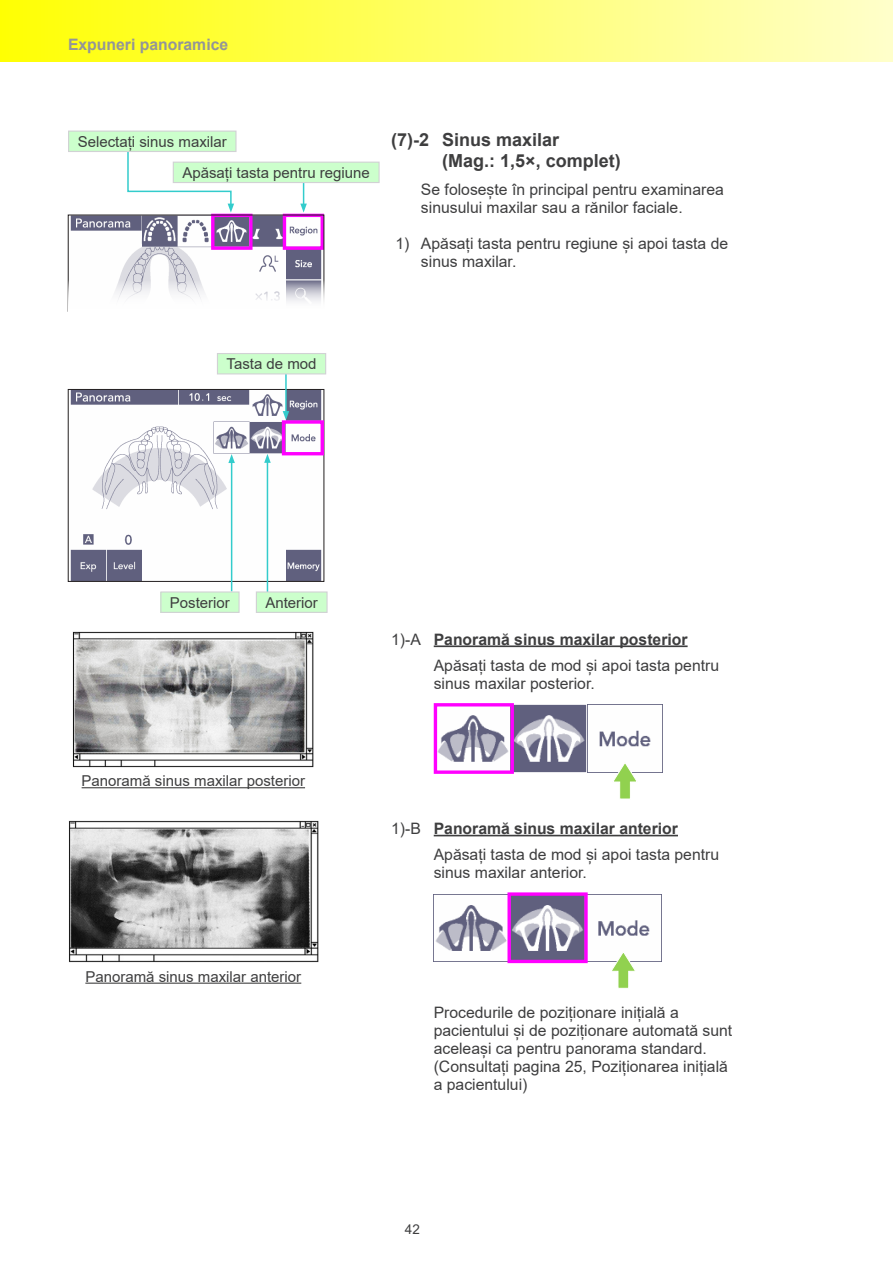
<style>
.page{position:relative;width:893px;height:1263px;background:#fff}
.page>*{position:absolute;margin:0;border:0;box-sizing:border-box;transform-origin:0 0}
.t1{font:700 18px/21px "Arial";color:#3e3e3f}
.t2{font:15.75px/18px "Arial";color:#3e3e3f}
.t3{font:700 15.75px "Arial";color:#939598}
.t4{font:15px "Arial";color:#3e3e3f}
.t5{font:13.5px "Arial";color:#3e3e3f}
.s1{font-weight:700}
</style>
<div class="page">
<div style="left:0;top:0;width:893px;height:62px;background:linear-gradient(to right,#ffff02,#ffffcb)"></div>
<hr style="left:892px;top:0;width:1px;height:62px;background:#ffffca">
<hr style="left:434px;top:645px;width:254px;height:2px;background:#3e3e3f">
<hr style="left:434px;top:835px;width:244px;height:1px;background:#3e3e3f">
<img style="left:438px;top:705px;width:225px;height:67px">
<svg style="left:612px;top:761px;width:27px;height:38px"></svg>
<div style="left:434px;top:703px;width:80px;height:71px;border:3px solid #f0f"></div>
<img style="left:434px;top:894px;width:227px;height:65px">
<svg style="left:610px;top:950px;width:27px;height:39px"></svg>
<div style="left:507px;top:892px;width:81px;height:71px;border:3px solid #f0f"></div>
<img style="left:70px;top:391px;width:252px;height:189px">
<div style="left:68px;top:389px;width:256px;height:193px;border:1px solid #231f20"></div>
<div style="left:282px;top:420px;width:42px;height:35px;border:3px solid #f0f"></div>
<hr style="left:285px;top:374px;width:2px;height:39px;background:#3cc">
<svg style="left:283px;top:411px;width:6px;height:9px"></svg>
<hr style="left:267px;top:460px;width:1px;height:132px;background:#3cc">
<svg style="left:264px;top:454px;width:7px;height:9px"></svg>
<hr style="left:231px;top:461px;width:1px;height:130px;background:#3cc">
<svg style="left:228px;top:454px;width:7px;height:9px"></svg>
<div style="left:217px;top:353px;width:109px;height:21px;background:#cfc"></div>
<div style="left:217px;top:353px;width:109px;height:21px;border:1px solid #d1d2d4"></div>
<div style="left:161px;top:592px;width:78px;height:20px;background:#cfc"></div>
<div style="left:160px;top:591px;width:80px;height:22px;border:1px solid #d1d2d4"></div>
<div style="left:256px;top:592px;width:71px;height:20px;background:#cfc"></div>
<div style="left:256px;top:591px;width:72px;height:22px;border:1px solid #d1d2d4"></div>
<img style="left:70px;top:217px;width:252px;height:63px">
<div style="left:283px;top:214px;width:41px;height:36px;border:3px solid #f0f"></div>
<div style="left:211px;top:214px;width:42px;height:36px;border:3px solid #f0f"></div>
<svg style="left:300px;top:183px;width:7px;height:30px"></svg>
<div style="left:173px;top:162px;width:206px;height:21px;background:#cfc"></div>
<div style="left:173px;top:162px;width:207px;height:21px;border:1px solid #d1d2d4"></div>
<svg style="left:127px;top:152px;width:107px;height:61px"></svg>
<svg style="left:68px;top:280px;width:256px;height:22px"></svg>
<div style="left:69px;top:131px;width:167px;height:20px;background:#cfc"></div>
<div style="left:68px;top:131px;width:169px;height:21px;border:1px solid #d1d2d4"></div>
<img style="left:73px;top:631px;width:241px;height:136px">
<hr style="left:82px;top:787px;width:223px;height:1px;background:#3e3e3f">
<img style="left:69px;top:820px;width:250px;height:142px">
<hr style="left:85px;top:982px;width:216px;height:2px;background:#3e3e3f">
<p class="t3" style="left:68px;top:33px;width:162px">Expuneri panoramice</p>
<p class="t4" style="left:78px;top:131px;width:151px">Selectați sinus maxilar</p>
<p class="t4" style="left:182px;top:162px;width:189px">Apăsați tasta pentru regiune</p>
<p class="t1" style="left:442px;top:129px;width:180px;text-indent:-51px">(7)-2 Sinus maxilar<br>(Mag.: 1,5×, complet)</p>
<p class="t2" style="left:421px;top:180px;width:304px">Se folosește în principal pentru examinarea sinusului maxilar sau a rănilor faciale.</p>
<p class="t2" style="left:421px;top:234px;width:309px;text-indent:-26px">1) Apăsați tasta pentru regiune și apoi tasta de sinus maxilar.</p>
<p class="t4" style="left:227px;top:353px;width:92px">Tasta de mod</p>
<p class="t4" style="left:170px;top:592px;width:62px">Posterior</p>
<p class="t4" style="left:265px;top:592px;width:54px">Anterior</p>
<p class="t4" style="left:82px;top:770px;width:225px">Panoramă sinus maxilar posterior</p>
<p class="t4" style="left:85px;top:966px;width:217px">Panoramă sinus maxilar anterior</p>
<p class="t2" style="left:434px;top:626px;width:287px;line-height:26.5px;text-indent:-43px">1)-A <span class="s1">Panoramă sinus maxilar posterior<br></span>Apăsați tasta de mod și apoi tasta pentru</p>
<p class="t2" style="left:434px;top:674px;width:163px">sinus maxilar posterior.</p>
<p class="t2" style="left:434px;top:815px;width:287px;line-height:26.5px;text-indent:-43px">1)-B <span class="s1">Panoramă sinus maxilar anterior<br></span>Apăsați tasta de mod și apoi tasta pentru</p>
<p class="t2" style="left:434px;top:864px;width:155px">sinus maxilar anterior.</p>
<p class="t2" style="left:434px;top:1003px;width:300px">Procedurile de poziționare inițială a pacientului și de poziționare automată sunt aceleași ca pentru panorama standard. (Consultați pagina 25, Poziționarea inițială a pacientului)</p>
<p class="t5" style="left:405px;top:1220px;width:17px">42</p>
</div>
